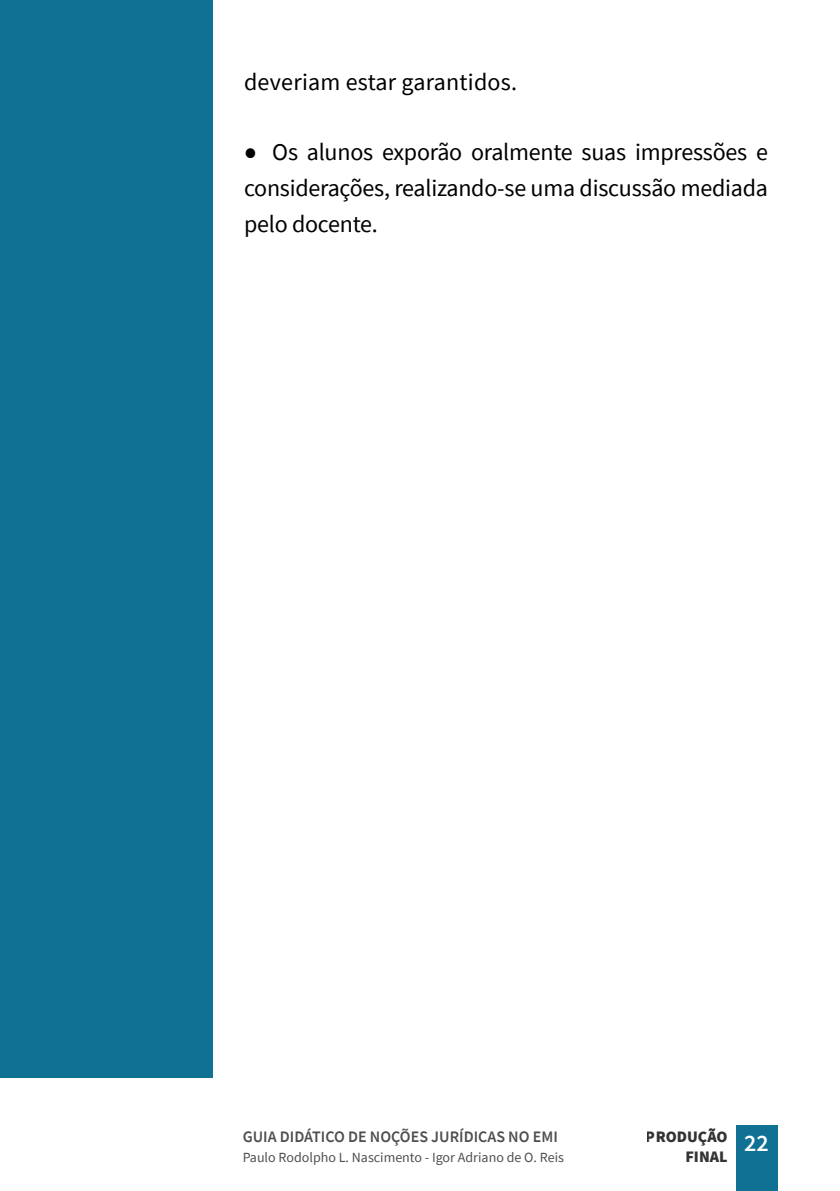
<style>
.page{position:relative;width:840px;height:1191px;background:#fff}
.page>*{position:absolute;margin:0;border:0;box-sizing:border-box;transform-origin:0 0}
.t1{font:24px/36px "Source Sans Pro";letter-spacing:-.01em;color:#000;text-align:justify}
.t2{font:24px "Source Sans Pro";letter-spacing:.01em;color:#000}
.t3{font:600 24px "Source Sans Pro";color:#fff}
.t4{font:600 16px "Source Sans Pro";color:#000}
.t5{font:900 16px/20px "Source Sans Pro";color:#000;text-align:right}
.t6{font:14px "Source Sans Pro";color:#000}
.s1{font-size:42px}
</style>
<div class="page">
<div style="left:735px;top:1125px;width:42px;height:66px;background:#107194"></div>
<div style="left:0;top:0;width:213px;height:1077px;background:#107194"></div>
<p class="t2" style="left:244px;top:67px;width:274px">deveriam estar garantidos.</p>
<p class="t1" style="left:244px;top:134px;width:525px"><span class="s1">•</span> Os alunos exporão oralmente suas impressões e considerações, realizando-se uma discussão mediada pelo docente.</p>
<p class="t4" style="left:242px;top:1125px;width:316px">GUIA DIDÁTICO DE NOÇÕES JURÍDICAS NO EMI</p>
<p class="t6" style="left:242px;top:1148px;width:323px">Paulo Rodolpho L. Nascimento - Igor Adriano de O. Reis</p>
<p class="t5" style="left:645px;top:1126px;width:83px">PRODUÇÃO<br>FINAL</p>
<p class="t3" style="left:743px;top:1127px;width:26px">22</p>
</div>
